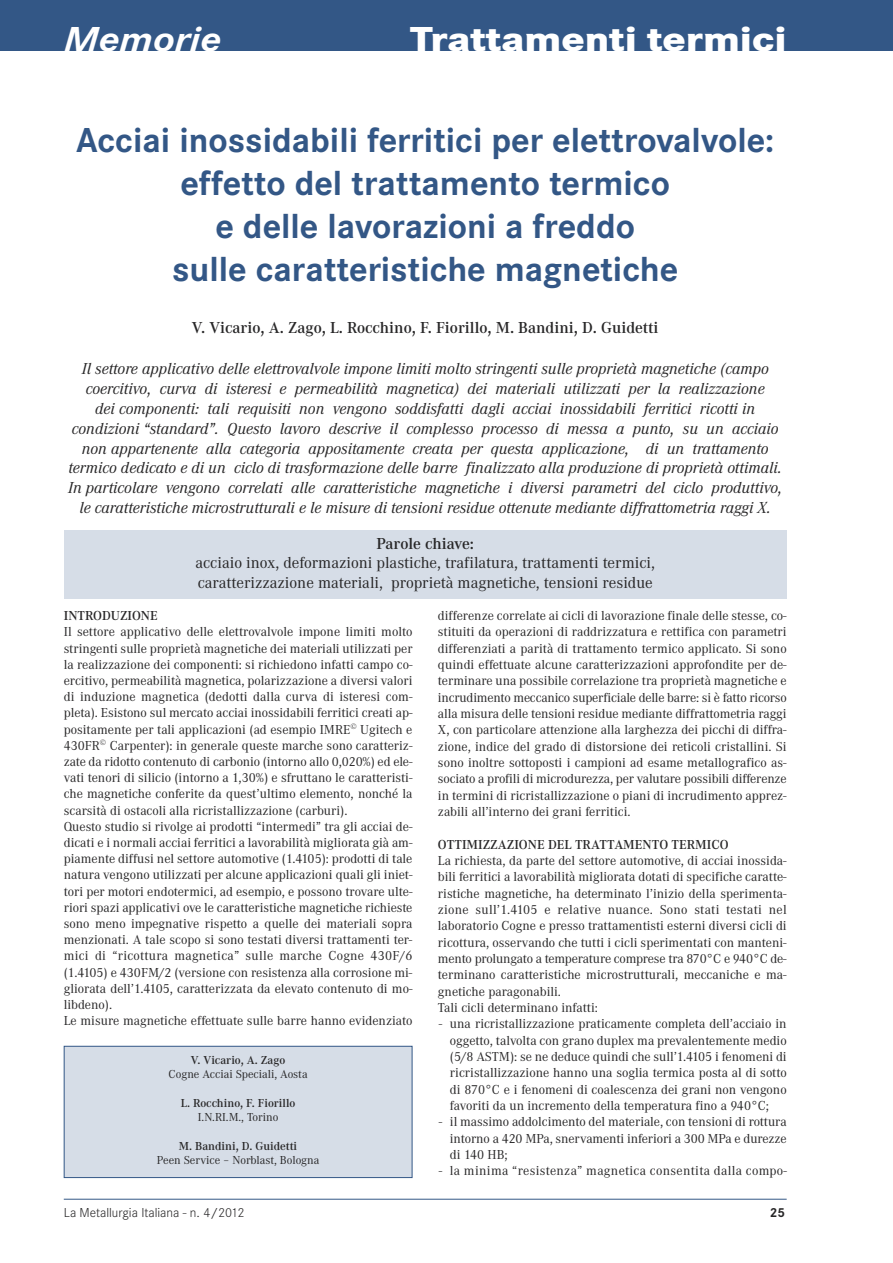
<style>
.page{position:relative;width:893px;height:1263px;background:#fff}
.page>*{position:absolute;margin:0;border:0;box-sizing:border-box;transform-origin:0 0}
.t1{font:700 36px/43.2px "Corporate S";color:#335786;text-align:center}
.t2{font:800 36px "Corporate S";color:#fff;scale:1.14 1}
.t3{font:italic 700 36px "Corporate S";color:#fff;scale:1.14 1}
.t4{font:italic 16.5px/19.8px "Corporate A";color:#272627;text-align:center}
.t5{font:16.5px/19.8px "Corporate A";color:#272627}
.t6{font:600 16.5px "Corporate A";color:#272627}
.t7{font:13.5px/16.4px "Corporate A";color:#272627;text-align:justify}
.t8{font:13.5px "Corporate A";letter-spacing:.025em;color:#272627}
.t9{font:600 13.5px "Corporate A";color:#272627}
.t10{font:300 13.5px "Corporate S";color:#272627}
.t11{font:700 13.5px "Corporate S";color:#272627}
.t12{font:12px "Corporate A";color:#272627}
.t13{font:600 12px "Corporate A";color:#272627}
</style>
<div class="page">
<div style="left:0;top:0;width:893px;height:51px;background:#335786"></div>
<hr style="left:64px;top:1199px;width:723px;height:1px;background:#335786">
<div style="left:65px;top:1047px;width:347px;height:130px;background:#d6dde7"></div>
<div style="left:64px;top:1046px;width:348px;height:132px;border:1px solid #335786"></div>
<div style="left:64px;top:530px;width:723px;height:69px;background:#d6dde7"></div>
<h1 class="t3" style="left:64px;top:18px;width:140px">Memorie</h1>
<h1 class="t2" style="left:410px;top:18px;width:332px">Trattamenti termici</h1>
<h1 class="t1" style="left:76px;top:118px;width:700px">Acciai inossidabili ferritici per elettrovalvole: effetto del trattamento termico<br>e delle lavorazioni a freddo<br>sulle caratteristiche magnetiche</h1>
<p class="t6" style="left:192px;top:318px;width:468px">V. Vicario, A. Zago, L. Rocchino, F. Fiorillo, M. Bandini, D. Guidetti</p>
<p class="t4" style="left:68px;top:359px;width:716px">Il settore applicativo delle elettrovalvole impone limiti molto stringenti sulle proprietà magnetiche (campo coercitivo, curva di isteresi e permeabilità magnetica) dei materiali utilizzati per la realizzazione<br>dei componenti: tali requisiti non vengono soddisfatti dagli acciai inossidabili ferritici ricotti in condizioni “standard”. Questo lavoro descrive il complesso processo di messa a punto, su un acciaio non appartenente alla categoria appositamente creata per questa applicazione, di un trattamento termico dedicato e di un ciclo di trasformazione delle barre finalizzato alla produzione di proprietà ottimali.<br>In particolare vengono correlati alle caratteristiche magnetiche i diversi parametri del ciclo produttivo, le caratteristiche microstrutturali e le misure di tensioni residue ottenute mediante diffrattometria raggi X.</p>
<p class="t6" style="left:376px;top:533px;width:99px">Parole chiave:</p>
<p class="t5" style="left:195px;top:553px;width:461px">acciaio inox, deformazioni plastiche, trafilatura, trattamenti termici, caratterizzazione materiali, proprietà magnetiche, tensioni residue</p>
<p class="t9" style="left:64px;top:607px;width:96px">INTRODUZIONE</p>
<p class="t7" style="left:64px;top:623px;width:350px;text-align:left">Il settore applicativo delle elettrovalvole impone limiti molto stringenti sulle proprietà magnetiche dei materiali utilizzati per la realizzazione dei componenti: si richiedono infatti campo co&shy;ercitivo, permeabilità magnetica, polarizzazione a diversi valori di induzione magnetica (dedotti dalla curva di isteresi com&shy;pleta). Esistono sul mercato acciai inossidabili ferritici creati ap&shy;positamente per tali applicazioni (ad esempio IMRE<sup>©</sup> Ugitech e 430FR<sup>©</sup> Carpenter): in generale queste marche sono caratteriz&shy;zate da ridotto contenuto di carbonio (intorno allo 0,020%) ed ele&shy;vati tenori di silicio (intorno a 1,30%) e sfruttano le caratteristi&shy;che magnetiche conferite da quest’ultimo elemento, nonché la scarsità di ostacoli alla ricristallizzazione (carburi).<br>Questo studio si rivolge ai prodotti “intermedi” tra gli acciai de&shy;dicati e i normali acciai ferritici a lavorabilità migliorata già am&shy;piamente diffusi nel settore automotive (1.4105): prodotti di tale natura vengono utilizzati per alcune applicazioni quali gli iniet&shy;tori per motori endotermici, ad esempio, e possono trovare ulte&shy;riori spazi applicativi ove le caratteristiche magnetiche richieste sono meno impegnative rispetto a quelle dei materiali sopra menzionati. A tale scopo si sono testati diversi trattamenti ter&shy;mici di “ricottura magnetica” sulle marche Cogne 430F/6 (1.4105) e 430FM/2 (versione con resistenza alla corrosione mi&shy;gliorata dell’1.4105, caratterizzata da elevato contenuto di mo&shy;libdeno).<br>Le misure magnetiche effettuate sulle barre hanno evidenziato</p>
<p class="t13" style="left:191px;top:1052px;width:96px">V. Vicario, A. Zago</p>
<p class="t12" style="left:169px;top:1067px;width:140px">Cogne Acciai Speciali, Aosta</p>
<p class="t13" style="left:181px;top:1096px;width:116px">L. Rocchino, F. Fiorillo</p>
<p class="t12" style="left:198px;top:1110px;width:82px">I.N.RI.M., Torino</p>
<p class="t13" style="left:179px;top:1139px;width:120px">M. Bandini, D. Guidetti</p>
<p class="t12" style="left:157px;top:1153px;width:164px">Peen Service – Norblast, Bologna</p>
<p class="t7" style="left:438px;top:607px;width:350px">differenze correlate ai cicli di lavorazione finale delle stesse, co&shy;stituiti da operazioni di raddrizzatura e rettifica con parametri differenziati a parità di trattamento termico applicato. Si sono quindi effettuate alcune caratterizzazioni approfondite per de&shy;terminare una possibile correlazione tra proprietà magnetiche e incrudimento meccanico superficiale delle barre: si è fatto ricorso alla misura delle tensioni residue mediante diffrattometria raggi X, con particolare attenzione alla larghezza dei picchi di diffra&shy;zione, indice del grado di distorsione dei reticoli cristallini. Si sono inoltre sottoposti i campioni ad esame metallografico as&shy;sociato a profili di microdurezza, per valutare possibili differenze in termini di ricristallizzazione o piani di incrudimento apprez&shy;zabili all’interno dei grani ferritici.</p>
<p class="t9" style="left:438px;top:836px;width:292px">OTTIMIZZAZIONE DEL TRATTAMENTO TERMICO</p>
<p class="t7" style="left:438px;top:852px;width:350px;text-align:left">La richiesta, da parte del settore automotive, di acciai inossida&shy;bili ferritici a lavorabilità migliorata dotati di specifiche caratte&shy;ristiche magnetiche, ha determinato l’inizio della sperimenta&shy;zione sull’1.4105 e relative nuance. Sono stati testati nel laboratorio Cogne e presso trattamentisti esterni diversi cicli di ricottura, osservando che tutti i cicli sperimentati con manteni&shy;mento prolungato a temperature comprese tra 870°C e 940°C de&shy;terminano caratteristiche microstrutturali, meccaniche e ma&shy;gnetiche paragonabili.<br>Tali cicli determinano infatti:</p>
<p class="t7" style="left:450px;top:1015px;width:338px;text-indent:-11px">- una ricristallizzazione praticamente completa dell’acciaio in oggetto, talvolta con grano duplex ma prevalentemente medio (5/8 ASTM): se ne deduce quindi che sull’1.4105 i fenomeni di ricristallizzazione hanno una soglia termica posta al di sotto di 870°C e i fenomeni di coalescenza dei grani non vengono favoriti da un incremento della temperatura fino a 940°C;</p>
<p class="t7" style="left:450px;top:1113px;width:338px;text-indent:-11px">- il massimo addolcimento del materiale, con tensioni di rottura intorno a 420 MPa, snervamenti inferiori a 300 MPa e durezze di 140 HB;</p>
<p class="t8" style="left:439px;top:1162px;width:350px">- la minima “resistenza” magnetica consentita dalla compo-</p>
<p class="t10" style="left:64px;top:1204px;width:182px">La Metallurgia Italiana - n. 4/2012</p>
<p class="t11" style="left:770px;top:1204px;width:17px">25</p>
</div>
